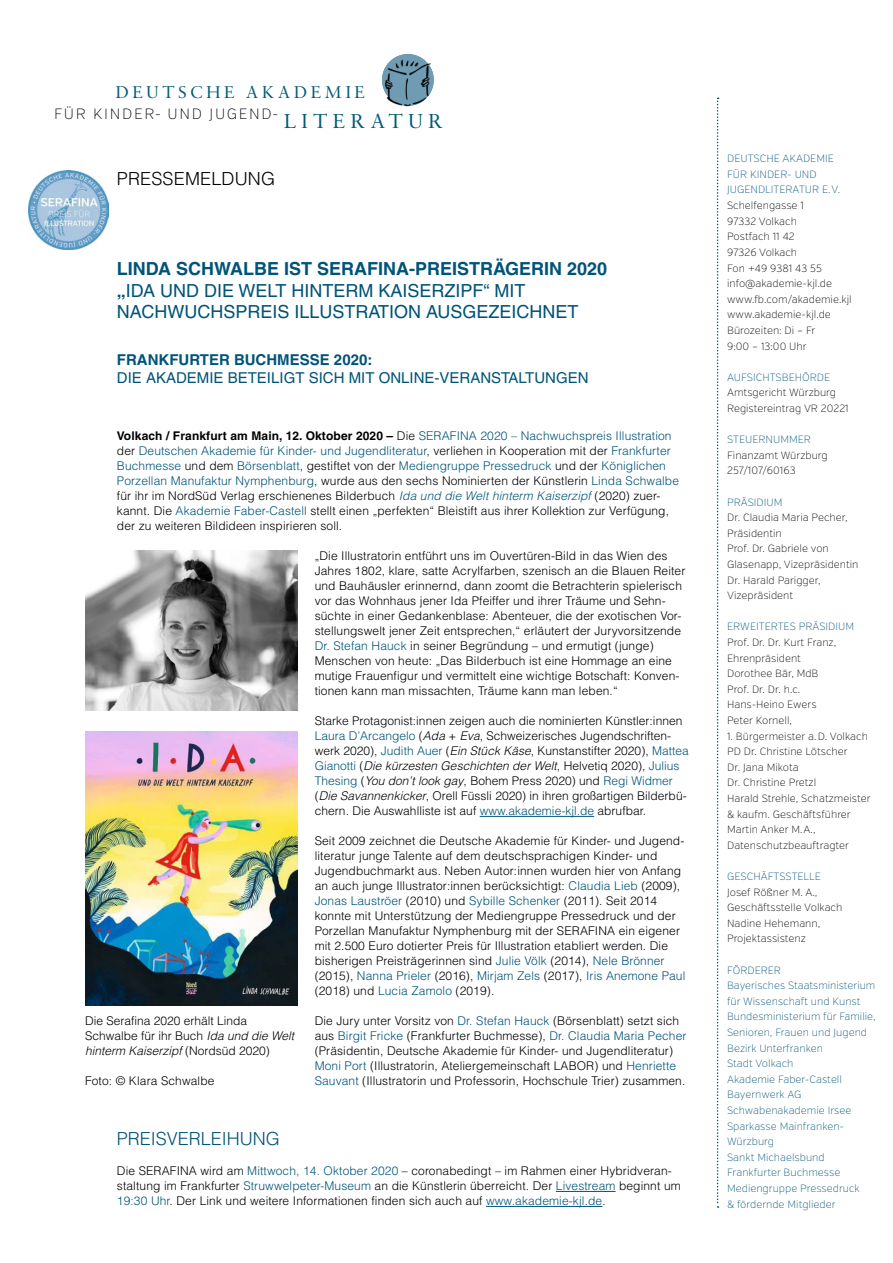
<style>
.page{position:relative;width:893px;height:1263px;background:#fff}
.page>*{position:absolute;margin:0;border:0;box-sizing:border-box;transform-origin:0 0}
.t1{font:21.6px "Sabon MT Std";color:#005b75}
.t2{font:18.3px "Sabon MT Std";letter-spacing:.18em;color:#005b75}
.t3{font:18px/21.6px "Helvetica LT Pro";color:#005477}
.t4{font:300 18px "Helvetica LT Pro";color:#005477}
.t5{font:300 18px "Helvetica LT Pro";letter-spacing:.01em;color:#000}
.t6{font:15px "Helvetica LT Pro";color:#005477}
.t7{font:700 15px "Helvetica LT Pro";color:#005477}
.t8{font:200 14.85px "Verb";letter-spacing:.11em;color:#000}
.t9{font:300 12px/15px "Helvetica LT Pro";letter-spacing:.01em;color:#000}
.t10{font:700 12px "Helvetica LT Pro";letter-spacing:.01em;color:#000}
.t11{font:200 10.5px/15.6px "Verb";color:#000}
.t12{font:200 10.5px/15.6px "Verb";color:#005477}
.s1{font-family:"Sabon MT Std";font-weight:400;font-size:21.6px;color:#005b75}
.s2{font-weight:700}
.s3{font-weight:300}
.s4{font-weight:300;color:#005477}
.s5{color:#005477}
.s6{font-style:italic;color:#005477}
.s7{font-style:italic}
</style>
<div class="page">
<img style="left:382px;top:57px;width:52px;height:50px">
<hr style="left:480px;top:816px;width:114px;height:1px;background:#005477">
<hr style="left:556px;top:1191px;width:60px;height:1px;background:#005477">
<hr style="left:486px;top:1206px;width:116px;height:1px;background:#005477">
<img style="left:29px;top:170px;width:79px;height:80px">
<svg style="left:717px;top:98px;width:2px;height:1110px"></svg>
<img style="left:85px;top:551px;width:213px;height:160px">
<img style="left:85px;top:732px;width:213px;height:273px">
<h2 class="t2" style="left:115px;top:81px;width:251px">DEUTSCHE AKADEMIE</h2>
<p class="t8" style="left:54px;top:105px;width:263px">FÜR Kinder- und Jugend- <span class="s1">LITE</span></p>
<h1 class="t1" style="left:350px;top:107px;width:39px">RATU</h1>
<h1 class="t1" style="left:428px;top:107px;width:17px">R</h1>
<h3 class="t5" style="left:117px;top:167px;width:160px">Pressemeldung</h3>
<h3 class="t3" style="left:117px;top:258px;width:492px"><span class="s2">LINDA SCHWALBE IST SERAFINA-PREISTRÄGERIN 2020 „</span>IDA UND DI E WELT HI NTERM KAISERZI PF“ MIT<br>NACHWUCHSPREIS ILLUSTRATION AUSGEZEICHNET</h3>
<p class="t7" style="left:117px;top:351px;width:257px">FRANKFURTER BUCHMESSE 2020:</p>
<p class="t6" style="left:117px;top:369px;width:473px">DI E AKADEMI E BETEI LIGT SICH MIT ONLI NE-VERANSTALTUNGEN</p>
<p class="t10" style="left:117px;top:429px;width:311px">VOLKACH / FRANKFURT AM MAIN, 12. OKTOBER 2020 – <span class="s3">Die</span> <span class="s4">SER</span></p>
<p class="t9" style="left:117px;top:428px;width:564px;text-indent:325px"><span class="s5">AFINA 2020 – Nachwuchspreis Illustration </span>der <span class="s5">Deutschen Akademie für Kinder- und Jugendliteratur</span>, verliehen in Kooperation mit der <span class="s5">Frankfurter Buchmesse</span> und dem <span class="s5">Börsenblatt</span>, gestiftet von der <span class="s5">Mediengruppe Pressedruck</span> und der <span class="s5">Königlichen Porzellan Manufaktur Nymphenburg</span>, wurde aus den sechs Nominierten der Künstlerin <span class="s5">Linda Schwalbe </span>für ihr im NordSüd Verlag erschienenes Bilderbuch <span class="s6">Ida und die Welt hinterm Kaiserzipf</span> (2020) zuer&shy;kannt. Die <span class="s5">Akademie Faber-Castell</span> stellt einen „perfekten“ Bleistift aus ihrer Kollektion zur Verfügung, der zu weiteren Bildideen inspirieren soll.</p>
<p class="t9" style="left:315px;top:548px;width:372px">„Die Illustratorin entführt uns im Ouvertüren-Bild in das Wien des Jahres 1802, klare, satte Acrylfarben, szenisch an die Blauen Reiter und Bauhäusler erinnernd, dann zoomt die Betrachterin spielerisch vor das Wohnhaus jener Ida Pfeiffer und ihrer Träume und Sehn&shy;süchte in einer Gedankenblase: Abenteuer, die der exotischen Vor&shy;stellungswelt jener Zeit entsprechen,“ erläutert der Juryvorsitzende <span class="s5">Dr. Stefan Hauck</span> in seiner Begründung – und ermutigt (junge)<br>Menschen von heute: „Das Bilderbuch ist eine Hommage an eine mutige Frauenfigur und vermittelt eine wichtige Botschaft: Konven&shy;tionen kann man missachten, Träume kann man leben.“</p>
<p class="t9" style="left:315px;top:713px;width:376px">Starke Protagonist:innen zeigen auch die nominierten Künstler:innen <span class="s5">Laura D’Arcangelo</span> (<span class="s7">Ada + Eva</span>, Schweizerisches Jugendschriften&shy;werk 2020), <span class="s5">Judith Auer</span> (<span class="s7">Ein Stück Käse</span>, Kunstanstifter 2020), <span class="s5">M attea Gianotti</span> (<span class="s7">Die kürzesten Geschichten der Welt</span>, Helvetiq 2020), <span class="s5">Julius Thesing</span> (<span class="s7">You don’t look gay</span>, Bohem Press 2020) und <span class="s5">Regi Widmer </span>(<span class="s7">Die Savannenkicker</span>, Orell Füssli 2020) in ihren großartigen Bilderbü&shy;chern. Die Auswahlliste ist auf <span class="s5">www.akademie-kjl.de</span> abrufbar.</p>
<p class="t9" style="left:315px;top:833px;width:372px">Seit 2009 zeichnet die Deutsche Akademie für Kinder- und Jugend&shy;literatur junge Talente auf dem deutschsprachigen Kinder- und Jugendbuchmarkt aus. Neben Autor:innen wurden hier von Anfang an auch junge Illustrator:innen berücksichtigt: <span class="s5">Claudia Lieb</span> (2009), <span class="s5">Jonas Lauströer</span> (2010) und <span class="s5">Sybille Schenker</span> (2011). Seit 2014 konnte mit U nterstützung der Mediengruppe Pressedruck und der Porzellan Manufaktur Nymphenburg mit der Serafi na ein eigener mit 2.500 Euro dotierter Preis für Illustration etabliert werden. Die bisherigen Preisträgerinnen sind <span class="s5">Julie Völk</span> (2014), <span class="s5">Nele Brönner </span>(2015), <span class="s5">Nanna Prieler</span> (2016), <span class="s5">M irjam Zels</span> (2017), <span class="s5">Iris Anemone Paul </span>(2018) und <span class="s5">Lucia Zamolo</span> (2019).</p>
<p class="t9" style="left:315px;top:1013px;width:373px">Die Jury unter Vorsitz von <span class="s5">Dr. Stefan Hauck</span> (Börsenblatt) setzt sich aus <span class="s5">Birgit Fricke</span> (Frankfurter Buchmesse), <span class="s5">Dr. Claudia Maria Pecher </span>(Präsidentin, Deutsche Akademie für Kinder- und Jugendliteratur)<br><span class="s5">Moni Port</span> (Illustratorin, Ateliergemeinschaft LABOR) und <span class="s5">Henriette Sauvant</span> (Illustratorin und Professorin, Hochschule Trier) zusammen.</p>
<p class="t9" style="left:85px;top:1013px;width:211px">Die Serafina 2020 erhält Linda<br>Schwalbe für ihr Buch <span class="s7">Ida und die Welt hinterm Kaiserzipf</span> (N ordsüd 2020)</p>
<p class="t9" style="left:85px;top:1073px;width:131px">Foto: © Klara Schwalbe</p>
<h3 class="t4" style="left:117px;top:1127px;width:165px">Preisverleihung</h3>
<p class="t9" style="left:117px;top:1163px;width:565px">Die Serafi na wird am <span class="s5">M ittwoch, 14. Oktober 2020</span> – coronabedingt – im Rahmen einer Hybridveran&shy;staltung im Frankfurter <span class="s5">Struwwelpeter-M useum</span> an die Künstlerin überreicht. Der <span class="s5">Livestream</span> beginnt um<br><span class="s5">19:30 U hr</span>. Der Link und weitere Informationen finden sich auch auf <span class="s5">www.akademie-kjl.de</span>.</p>
<p class="t12" style="left:727px;top:151px;width:108px">Deutsche Akademie für</p>
<p class="t12" style="left:727px;top:167px;width:115px;text-align:center">Kinder- und<br>Jugendliteratur e.V.</p>
<p class="t11" style="left:727px;top:198px;width:126px">Schelfengasse 1<br>97332 Volkach<br>Postfach 11 42<br>97326 Volkach<br>Fon +49 9381 43 55 info@akademie-kjl.de www.fb.com/akademie.kjl www.akademie-kjl.de<br>Bürozeiten: Di – Fr<br>9:00 – 13:00 U hr</p>
<p class="t12" style="left:727px;top:369px;width:27px">AU FSICHTS</p>
<p class="t12" style="left:782px;top:369px;width:42px">BEHÖRDE</p>
<p class="t11" style="left:727px;top:385px;width:123px">Amtsgericht Würzburg<br>Registereintrag VR 20221</p>
<p class="t12" style="left:727px;top:432px;width:82px">Steuernummer</p>
<p class="t11" style="left:727px;top:447px;width:102px">Finanzamt Würzburg<br>257/107/60163</p>
<p class="t12" style="left:727px;top:494px;width:57px">Präsidium</p>
<p class="t11" style="left:727px;top:510px;width:133px">Dr. Claudia Maria Pecher,<br>Präsidentin<br>Prof. Dr. Gabriele von<br>Glasenapp, Vizepräsidentin<br>Dr. Harald Parigger,<br>Vizepräsident</p>
<p class="t12" style="left:727px;top:619px;width:9px">Erw</p>
<p class="t12" style="left:750px;top:619px;width:106px">eitertes Präsidium</p>
<p class="t11" style="left:727px;top:635px;width:111px">Prof. D r. D r. Kurt Franz,<br>Ehrenpräsident<br>Dorothee Bär, M dB<br>Prof. D r. D r. h.c.<br>Hans-Heino Ewers<br>Peter Kornell,</p>
<p class="t11" style="left:727px;top:728px;width:145px">1. Bürgermeister a. D. Volkach<br>PD Dr. Christine Lötscher<br>Dr. Jana M ikota<br>Dr. Christine Pretzl<br>Harald Strehle, Schatzmeister &amp; kaufm. Geschäftsführer<br>Martin Anker M .A.,<br>Datenschutzbeauftragter</p>
<p class="t12" style="left:727px;top:869px;width:95px">Geschäftsstelle</p>
<p class="t11" style="left:727px;top:884px;width:117px">Josef Rößner M . A.,<br>Geschäftsstelle Volkach<br>Nadine Hehemann,<br>Projektassistenz</p>
<p class="t12" style="left:727px;top:962px;width:8px">för</p>
<p class="t12" style="left:727px;top:962px;width:150px;text-indent:20px">derer<br>Bayerisches Staatsministerium für Wissenschaft und Kunst<br>Bundesministerium für Familie,<br>Senioren, Frauen und Jugend<br>Bezirk U nterfranken<br>Stadt Volkach<br>Akademie Faber-Castell<br>Bayernwerk AG<br>Schwabenakademie I rsee<br>Sparkasse Mainfranken-<br>Würzburg<br>Sankt M ichaelsbund<br>Frankfurter Buchmesse<br>Mediengruppe Pressedruck<br>&amp; fördernde M itglieder</p>
</div>
